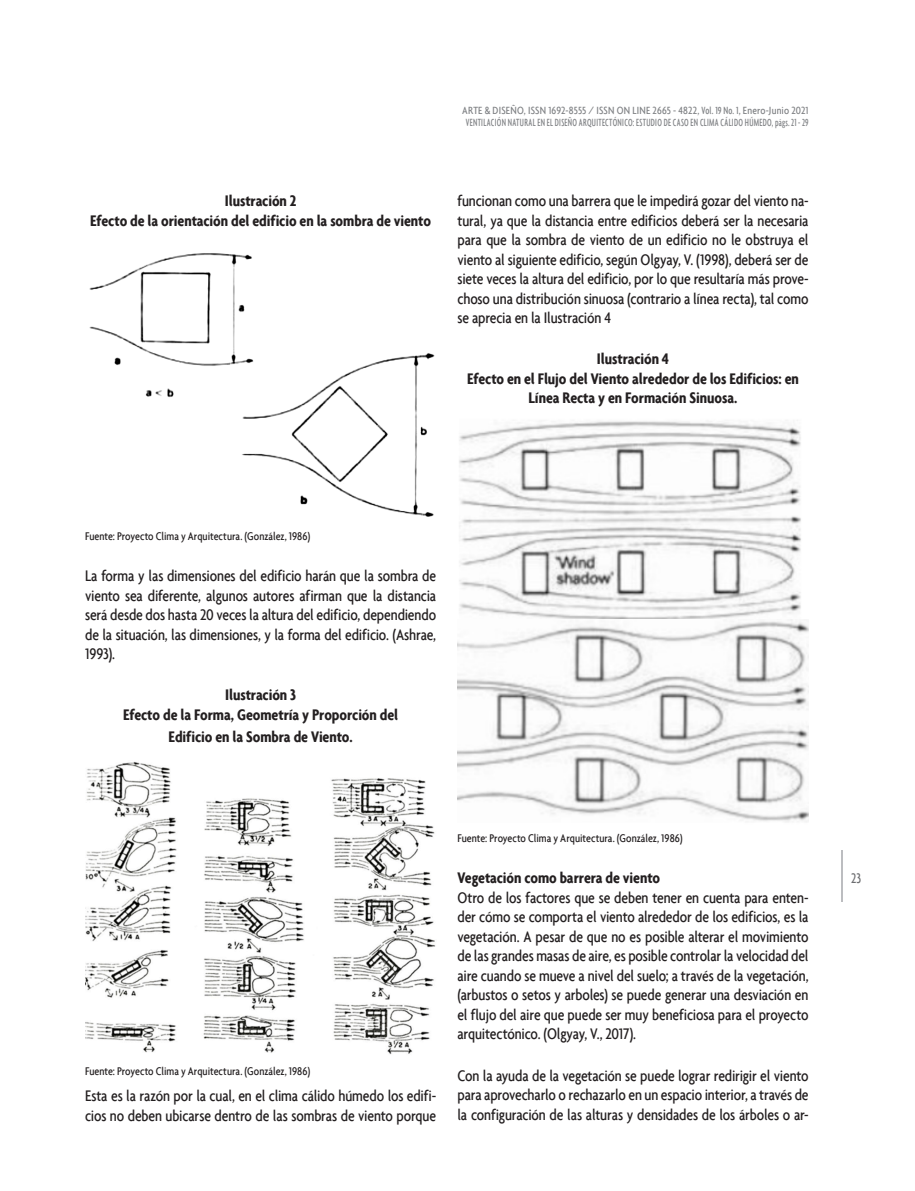
<style>
.page{position:relative;width:915px;height:1191px;background:#fff}
.page>*{position:absolute;margin:0;border:0;box-sizing:border-box;transform-origin:0 0}
.General{font:500 condensed 16.5px/19.5px "Agenda";letter-spacing:-.01em;color:#231f20;text-align:justify}
.General-2{font:700 condensed 16.5px/19.5px "Agenda";letter-spacing:-.005em;color:#231f20;text-align:center}
.t1{font:500 condensed 15px "Agenda";color:#6c6d70;scale:.9 1}
.General-3{font:500 condensed 12px "Agenda";color:#231f20}
.t2{font:500 extra-condensed 11.25px/12px "Agenda";letter-spacing:.03em;color:#808285;text-align:center}
.s1{font-stretch:condensed}
</style>
<div class="page">
<hr style="left:840px;top:850px;width:2px;height:51px;background:#bcbdc0">
<img style="left:89px;top:253px;width:346px;height:264px">
<img style="left:85px;top:761px;width:351px;height:294px">
<img style="left:459px;top:421px;width:342px;height:199px">
<img style="left:457px;top:620px;width:351px;height:202px">
<p class="General-2" style="left:225px;top:191px;width:73px">Ilustración 2</p>
<p class="General-2" style="left:90px;top:210px;width:342px">Efecto de la orientación del edificio en la sombra de viento</p>
<p class="t2" style="left:462px;top:105px;width:347px"><span class="s1">ARTE &amp; DISEÑO, ISSN 1692-8555 / ISSN ON LINE 2665 - 4822,</span> Vol. 19 No. 1<span class="s1">, Enero-Junio 2021<br></span>VENTILACIÓN NATURAL EN EL DISEÑO ARQUITECTÓNICO: ESTUDIO DE CASO EN CLIMA CÁLIDO HÚMEDO, págs. 21 - 29</p>
<p class="General" style="left:457px;top:191px;width:352px">funcionan como una barrera que le impedirá gozar del viento na&shy;tural, ya que la distancia entre edificios deberá ser la necesaria para que la sombra de viento de un edificio no le obstruya el viento al siguiente edificio, según Olgyay, V. (1998), deberá ser de siete veces la altura del edificio, por lo que resultaría más prove&shy;choso una distribución sinuosa (contrario a línea recta), tal como se aprecia en la Ilustración 4</p>
<p class="General-2" style="left:596px;top:349px;width:74px">Ilustración 4</p>
<p class="General-2" style="left:467px;top:368px;width:333px">Efecto en el Flujo del Viento alrededor de los Edificios: en<br>Línea Recta y en Formación Sinuosa.</p>
<p class="General-3" style="left:85px;top:529px;width:226px">Fuente: Proyecto Clima y Arquitectura. (González, 1986)</p>
<p class="General" style="left:85px;top:566px;width:352px">La forma y las dimensiones del edificio harán que la sombra de viento sea diferente, algunos autores afirman que la distancia será desde dos hasta 20 veces la altura del edificio, dependiendo de la situación, las dimensiones, y la forma del edificio. (Ashrae, 1993).</p>
<p class="General-2" style="left:225px;top:685px;width:72px">Ilustración 3</p>
<p class="General-2" style="left:123px;top:704px;width:276px">Efecto de la Forma, Geometría y Proporción del</p>
<p class="General-2" style="left:169px;top:726px;width:185px">Edificio en la Sombra de Viento.</p>
<p class="General-3" style="left:85px;top:1064px;width:226px">Fuente: Proyecto Clima y Arquitectura. (González, 1986)</p>
<p class="General" style="left:85px;top:1086px;width:352px">Esta es la razón por la cual, en el clima cálido húmedo los edifi&shy;cios no deben ubicarse dentro de las sombras de viento porque</p>
<p class="General-3" style="left:457px;top:831px;width:226px">Fuente: Proyecto Clima y Arquitectura. (González, 1986)</p>
<p class="General-2" style="left:457px;top:868px;width:204px">Vegetación como barrera de viento</p>
<p class="General" style="left:457px;top:887px;width:352px">Otro de los factores que se deben tener en cuenta para enten&shy;der cómo se comporta el viento alrededor de los edificios, es la vegetación. A pesar de que no es posible alterar el movimiento de las grandes masas de aire, es posible controlar la velocidad del aire cuando se mueve a nivel del suelo; a través de la vegetación, (arbustos o setos y arboles) se puede generar una desviación en el flujo del aire que puede ser muy beneficiosa para el proyecto arquitectónico. (Olgyay, V., 2017).</p>
<p class="General" style="left:457px;top:1065px;width:352px">Con la ayuda de la vegetación se puede lograr redirigir el viento para aprovecharlo o rechazarlo en un espacio interior, a través de la configuración de las alturas y densidades de los árboles o ar-</p>
<p class="t1" style="left:850px;top:870px;width:13px">23</p>
</div>
